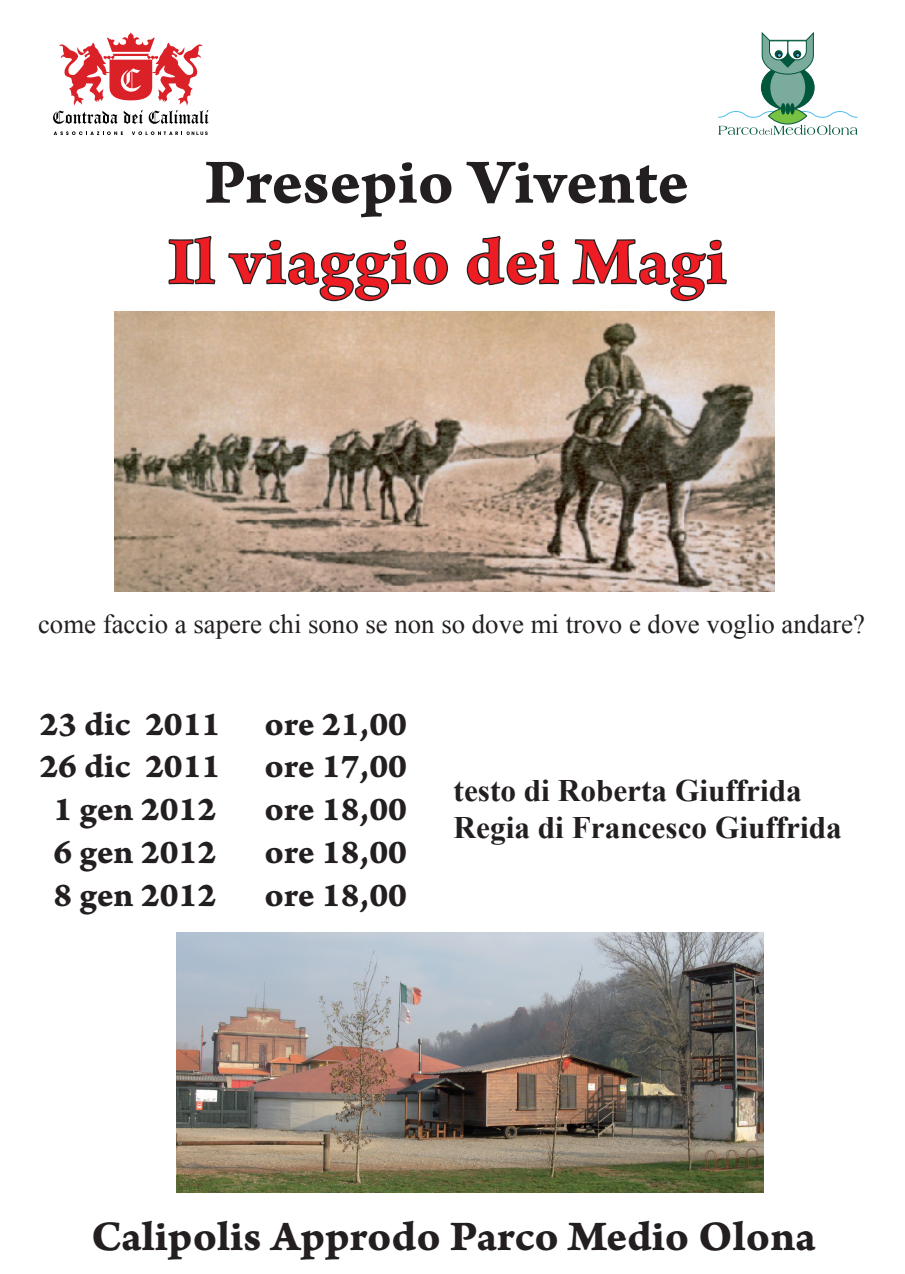
<style>
.page{position:relative;width:905px;height:1274px;background:#fff}
.page>*{position:absolute;margin:0;border:0;box-sizing:border-box;transform-origin:0 0}
.t1{font:71.5px "Arno Pro Bold Caption";color:#ee1d23}
.t2{font:67px "Arno Pro Bold Caption";letter-spacing:-.005em;color:#231f20}
.t3{font:44.7px "Arno Pro Bold Caption";color:#231f20}
.t4{font:35.7px "Arno Pro Bold Caption";color:#231f20}
.t5{font:700 31.3px/37.5px "Times New Roman";color:#231f20}
.t6{font:26.8px "Times New Roman";color:#231f20}
</style>
<div class="page">
<svg style="left:718px;top:108px;width:139px;height:27px"></svg>
<div style="left:761px;top:65px;width:53px;height:45px;background:#00573c;border-radius:50%"></div>
<div style="left:761px;top:65px;width:53px;height:45px;border:1px solid #00573c;border-radius:50%"></div>
<div style="left:770px;top:66px;width:35px;height:43px;background:#7bab9d;border-radius:50%"></div>
<div style="left:790px;top:103px;width:5px;height:12px;background:#00573c;border-radius:50%"></div>
<div style="left:785px;top:103px;width:5px;height:12px;background:#00573c;border-radius:50%"></div>
<svg style="left:781px;top:103px;width:4px;height:12px"></svg>
<svg style="left:761px;top:32px;width:53px;height:43px"></svg>
<svg style="left:54px;top:131px;width:69px;height:4px"></svg>
<svg style="left:53px;top:32px;width:156px;height:92px"></svg>
<svg style="left:132px;top:131px;width:76px;height:4px"></svg>
<img style="left:176px;top:932px;width:587px;height:260px">
<img style="left:114px;top:311px;width:660px;height:280px">
<svg style="left:168px;top:235px;width:47px;height:50px"></svg>
<svg style="left:228px;top:239px;width:220px;height:63px"></svg>
<svg style="left:466px;top:235px;width:94px;height:51px"></svg>
<svg style="left:573px;top:239px;width:154px;height:63px"></svg>
<h2 class="t2" style="left:204px;top:142px;width:486px">Presepio Vivente</h2>
<h1 class="t1" style="left:167px;top:219px;width:561px">Il viaggio dei Magi</h1>
<p class="t6" style="left:38px;top:606px;width:828px">come faccio a sapere chi sono se non so dove mi trovo e dove voglio andare?</p>
<p class="t4" style="left:39px;top:702px;width:369px">23 dic 2011 ore 21,00</p>
<p class="t4" style="left:39px;top:745px;width:369px">26 dic 2011 ore 17,00</p>
<p class="t4" style="left:54px;top:788px;width:164px">1 gen 2012</p>
<p class="t4" style="left:264px;top:788px;width:144px">ore 18,00</p>
<p class="t4" style="left:54px;top:831px;width:164px">6 gen 2012</p>
<p class="t4" style="left:264px;top:831px;width:144px">ore 18,00</p>
<p class="t4" style="left:54px;top:874px;width:164px">8 gen 2012</p>
<p class="t4" style="left:264px;top:874px;width:144px">ore 18,00</p>
<p class="t5" style="left:454px;top:771px;width:390px">testo di Roberta Giuffrida<br>Regia di Francesco Giuffrida</p>
<p class="t3" style="left:91px;top:1209px;width:726px">Calipolis Approdo Parco Medio Olona</p>
</div>
